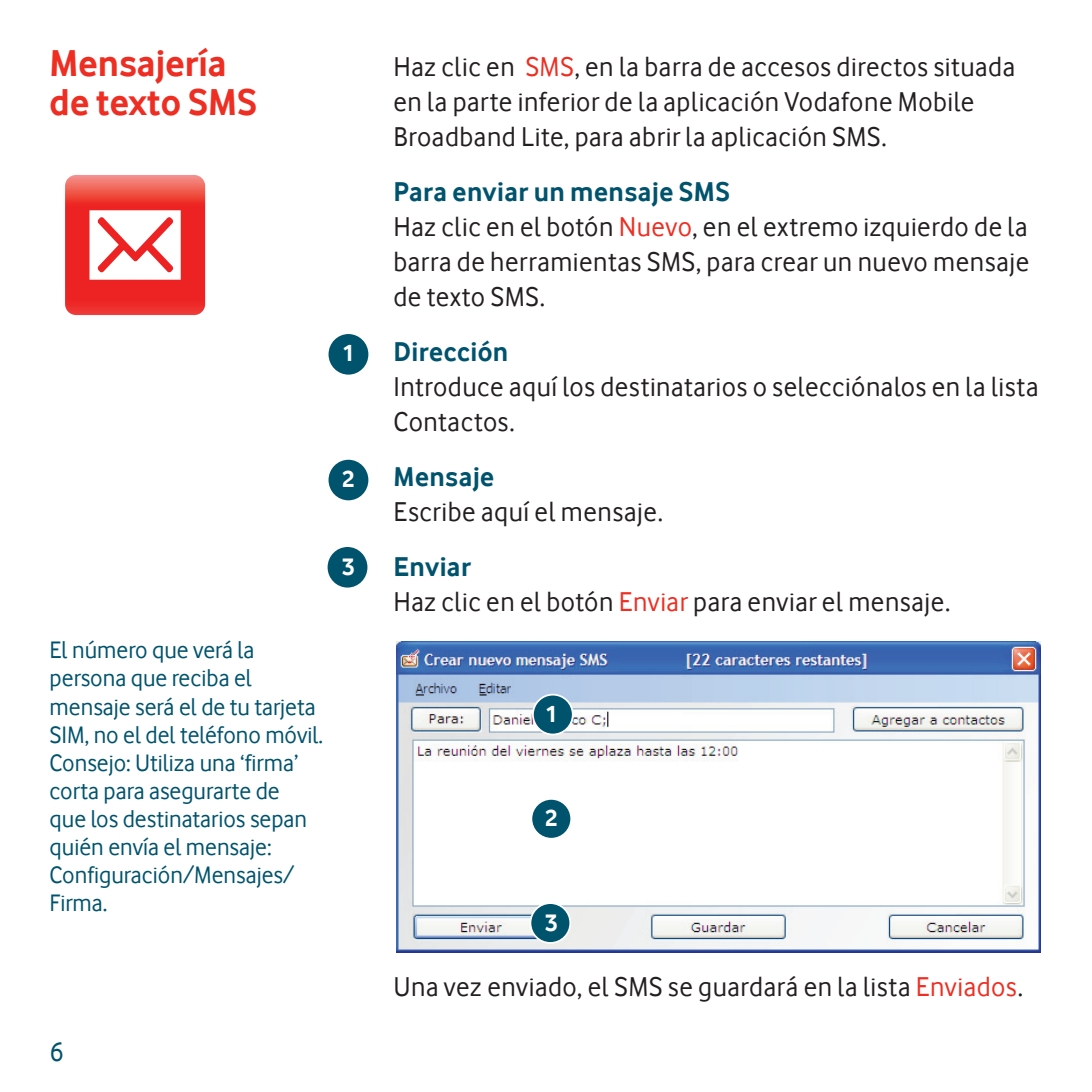
<style>
.page{position:relative;width:1092px;height:1092px;background:#fff}
.page>*{position:absolute;margin:0;border:0;box-sizing:border-box;transform-origin:0 0}
.t1{font:700 38.5px/38.5px "Vodafone Rg";color:#ee2e22}
.t2{font:28px/35px "Vodafone Rg";letter-spacing:.02em;color:#231f20}
.t3{font:700 28px "Vodafone Rg";letter-spacing:.015em;color:#00536d}
.t4{font:28px "Vodafone Rg";color:#00536d}
.t5{font:24.5px/28px "Vodafone Rg";color:#00536d}
.t6{font:700 24.5px "Vodafone Rg";color:#fff}
.s1{color:#ee2e22}
.s2{font-weight:700;color:#00536d}
</style>
<div class="page">
<img style="left:396px;top:641px;width:644px;height:311px">
<div style="left:531px;top:798px;width:40px;height:40px;background:#00536d;border-radius:50%"></div>
<div style="left:530px;top:798px;width:42px;height:41px;border:2px solid #fff;border-radius:50%"></div>
<div style="left:533px;top:694px;width:39px;height:40px;background:#00536d;border-radius:50%"></div>
<div style="left:532px;top:693px;width:41px;height:42px;border:2px solid #fff;border-radius:50%"></div>
<div style="left:530px;top:903px;width:40px;height:39px;background:#00536d;border-radius:50%"></div>
<div style="left:529px;top:902px;width:42px;height:41px;border:2px solid #fff;border-radius:50%"></div>
<div style="left:328px;top:459px;width:40px;height:41px;background:#00536d;border-radius:50%"></div>
<div style="left:327px;top:547px;width:40px;height:40px;background:#00536d;border-radius:50%"></div>
<div style="left:328px;top:334px;width:40px;height:40px;background:#00536d;border-radius:50%"></div>
<svg style="left:65px;top:175px;width:140px;height:140px;background:#ee3734"></svg>
<svg style="left:89px;top:210px;width:92px;height:70px"></svg>
<h1 class="t1" style="left:50px;top:44px;width:209px">Mensajería de texto SMS</h1>
<p class="t6" style="left:342px;top:339px;width:14px">1</p>
<p class="t6" style="left:342px;top:464px;width:14px">2</p>
<p class="t6" style="left:342px;top:553px;width:14px">3</p>
<p class="t5" style="left:50px;top:636px;width:275px">El número que verá la persona que reciba el mensaje será el de tu tarjeta<br>SIM, no el del teléfono móvil.<br>Consejo: Utiliza una ‘firma’ corta para asegurarte de<br>que los destinatarios sepan quién envía el mensaje:<br>Configuración/Mensajes/<br>Firma.</p>
<p class="t4" style="left:50px;top:1036px;width:16px">6</p>
<p class="t2" style="left:393px;top:49px;width:623px">Haz clic en <span class="s1">SMS</span>, en la barra de accesos directos situada en la parte inferior de la aplicación Vodafone Mobile<br>Broadband Lite, para abrir la aplicación SMS.</p>
<p class="t2" style="left:393px;top:174px;width:637px"><span class="s2">Para enviar un mensaje SMS<br></span>Haz clic en el botón <span class="s1">Nuevo</span>, en el extremo izquierdo de la barra de herramientas SMS, para crear un nuevo mensaje de texto SMS.</p>
<p class="t3" style="left:393px;top:336px;width:116px">Dirección</p>
<p class="t2" style="left:393px;top:369px;width:646px">Introduce aquí los destinatarios o selecciónalos en la lista<br>Contactos.</p>
<p class="t3" style="left:393px;top:460px;width:102px">Mensaje</p>
<p class="t2" style="left:393px;top:494px;width:271px">Escribe aquí el mensaje.</p>
<p class="t2" style="left:393px;top:548px;width:558px"><span class="s2">Enviar<br></span>Haz clic en el botón <span class="s1">Enviar</span> para enviar el mensaje.</p>
<p class="t6" style="left:545px;top:699px;width:14px">1</p>
<p class="t6" style="left:545px;top:803px;width:14px">2</p>
<p class="t6" style="left:545px;top:909px;width:14px">3</p>
<p class="t2" style="left:393px;top:968px;width:631px">Una vez enviado, el SMS se guardará en la lista <span class="s1">Enviados</span>.</p>
</div>
